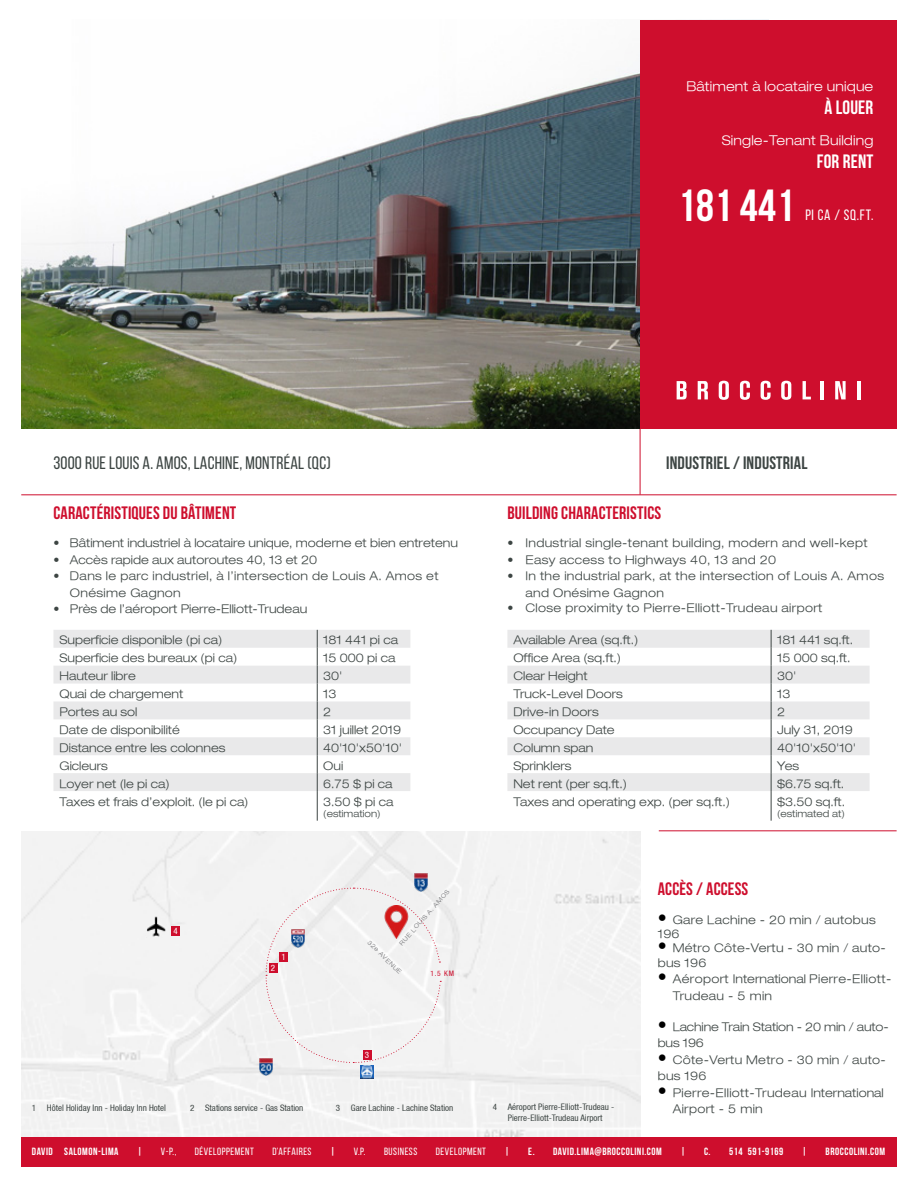
<style>
.page{position:relative;width:918px;height:1188px;background:#fff}
.page>*{position:absolute;margin:0;border:0;box-sizing:border-box;transform-origin:0 0}
.t1{font:700 45px "Bebas Neue";letter-spacing:.01em;color:#fff}
.t2{font:700 19.35px "Bebas Neue";letter-spacing:.01em;color:#fff}
.t3{font:700 18px "Bebas Neue";letter-spacing:.01em;color:#ce0e2d}
.t4{font:18px "Bebas Neue";letter-spacing:.01em;color:#3d4543}
.t5{font:700 18px "Bebas Neue";letter-spacing:.01em;color:#3d4543}
.t6{font:15px "Bebas Neue";letter-spacing:.05em;color:#fff}
.t7{font:300 expanded 13.5px "Helvetica Neue LT";letter-spacing:.01em;color:#fff}
.t8{font:300 expanded 12px/16.5px "Helvetica Neue LT";color:#3d4543}
.t9{font:300 expanded 12px/16.5px "Helvetica Neue LT";letter-spacing:.03em;color:#3d4543}
.t10{font:300 expanded 12px/14.4px "Helvetica Neue LT";letter-spacing:.025em;color:#3d4543}
.t11{font:700 10.5px "Bebas Neue";letter-spacing:.05em;color:#fff}
.t12{font:10.5px "Bebas Neue";letter-spacing:.05em;color:#fff}
.t13{font:300 expanded 9.75px "Helvetica Neue LT";color:#3d4543}
.t14{font:condensed 9px/10.8px "Helvetica 57";color:#3d4543;text-align:center}
.t15{font:condensed 9px "Helvetica 57";color:#fff}
.t16{font:condensed 7.5px "Helvetica 57";color:#ce0e2d}
.t17{font:300 expanded 6px "Helvetica Neue LT";color:#6d6e71}
.s1{font-size:18px;color:#000}
</style>
<div class="page">
<div style="left:21px;top:831px;width:619px;height:306px;background:#f3f3f3"></div>
<hr style="left:640px;top:417px;width:1px;height:78px;background:#ce0e2d">
<hr style="left:21px;top:495px;width:876px;height:1px;background:#ce0e2d">
<img style="left:21px;top:69px;width:619px;height:359px">
<div style="left:640px;top:20px;width:257px;height:408px;background:#ce0e2d"></div>
<hr style="left:659px;top:831px;width:238px;height:1px;background:#ce0e2d">
<svg style="left:677px;top:381px;width:10px;height:18px"></svg>
<svg style="left:698px;top:381px;width:10px;height:18px"></svg>
<svg style="left:719px;top:381px;width:10px;height:19px"></svg>
<svg style="left:740px;top:381px;width:10px;height:19px"></svg>
<svg style="left:761px;top:381px;width:10px;height:19px"></svg>
<svg style="left:781px;top:381px;width:10px;height:19px"></svg>
<svg style="left:803px;top:381px;width:8px;height:18px"></svg>
<hr style="left:820px;top:381px;width:4px;height:18px;background:#fff">
<svg style="left:835px;top:381px;width:11px;height:18px"></svg>
<hr style="left:857px;top:381px;width:3px;height:18px;background:#fff">
<svg style="left:53px;top:630px;width:357px;height:161px;fill:#e9e9ea"></svg>
<svg style="left:317px;top:630px;width:1px;height:161px"></svg>
<hr style="left:317px;top:791px;width:1px;height:30px;background:#3d4543">
<svg style="left:507px;top:630px;width:363px;height:161px;fill:#e9e9ea"></svg>
<svg style="left:771px;top:630px;width:1px;height:161px"></svg>
<hr style="left:771px;top:791px;width:1px;height:30px;background:#3d4543">
<div style="left:172px;top:927px;width:8px;height:9px;background:#ce0e2d"></div>
<div style="left:144px;top:914px;width:25px;height:25px;background:#f3f3f3"></div>
<img style="left:147px;top:916px;width:19px;height:21px">
<img style="left:414px;top:874px;width:13px;height:13px">
<svg style="left:265px;top:887px;width:176px;height:192px"></svg>
<img style="left:259px;top:1058px;width:13px;height:18px">
<img style="left:292px;top:930px;width:13px;height:17px">
<div style="left:21px;top:1137px;width:876px;height:30px;background:#ce0e2d"></div>
<p class="t7" style="left:686px;top:78px;width:188px">Bâtiment à locataire unique</p>
<h2 class="t2" style="left:825px;top:97px;width:50px">À LOUER</h2>
<p class="t7" style="left:722px;top:132px;width:153px">Single-Tenant Building</p>
<h2 class="t2" style="left:817px;top:151px;width:58px">FOR RENT</h2>
<h1 class="t1" style="left:678px;top:180px;width:118px">181 441</h1>
<p class="t6" style="left:805px;top:206px;width:70px">PI CA / SQ.FT.</p>
<h3 class="t4" style="left:53px;top:453px;width:279px">3000 RUE LOUIS A. AMOS, LACHINE, MONTRÉAL (QC)</h3>
<h3 class="t5" style="left:666px;top:453px;width:143px">INDUSTRIEL / INDUSTRIAL</h3>
<h3 class="t3" style="left:53px;top:503px;width:184px">CARACTÉRISTIQUES DU BÂTIMENT</h3>
<p class="t8" style="left:53px;top:534px;width:406px">• Bâtiment industriel à locataire unique, moderne et bien entretenu</p>
<p class="t8" style="left:53px;top:551px;width:265px">• Accès rapide aux autoroutes 40, 13 et 20</p>
<p class="t9" style="left:70px;top:567px;width:370px;text-indent:-17px">• Dans le parc industriel, à l’intersection de Louis A. Amos et<br>Onésime Gagnon</p>
<p class="t8" style="left:53px;top:600px;width:255px">• Près de l’aéroport Pierre-Elliott-Trudeau</p>
<p class="t8" style="left:59px;top:632px;width:165px">Superficie disponible (pi ca)</p>
<p class="t8" style="left:323px;top:632px;width:76px">181 441 pi ca</p>
<p class="t8" style="left:59px;top:650px;width:179px">Superficie des bureaux (pi ca)</p>
<p class="t8" style="left:323px;top:650px;width:74px">15 000 pi ca</p>
<p class="t8" style="left:59px;top:668px;width:78px">Hauteur libre</p>
<p class="t8" style="left:323px;top:668px;width:21px">30'</p>
<p class="t8" style="left:59px;top:686px;width:125px">Quai de chargement</p>
<p class="t8" style="left:323px;top:686px;width:15px">13</p>
<p class="t8" style="left:59px;top:704px;width:80px">Portes au sol</p>
<p class="t8" style="left:323px;top:704px;width:10px">2</p>
<p class="t8" style="left:59px;top:721px;width:122px">Date de disponibilité</p>
<p class="t8" style="left:323px;top:721px;width:79px">31 juillet 2019</p>
<p class="t8" style="left:59px;top:739px;width:168px">Distance entre les colonnes</p>
<p class="t8" style="left:323px;top:739px;width:80px">40'10'x50'10'</p>
<p class="t8" style="left:59px;top:757px;width:50px">Gicleurs</p>
<p class="t8" style="left:323px;top:757px;width:21px">Oui</p>
<p class="t8" style="left:59px;top:775px;width:112px">Loyer net (le pi ca)</p>
<p class="t8" style="left:323px;top:775px;width:71px">6.75 $ pi ca</p>
<p class="t8" style="left:59px;top:793px;width:191px">Taxes et frais d’exploit. (le pi ca)</p>
<p class="t8" style="left:323px;top:793px;width:72px">3.50 $ pi ca</p>
<p class="t13" style="left:323px;top:808px;width:59px">(estimation)</p>
<p class="t15" style="left:174px;top:926px;width:6px">4</p>
<p class="t15" style="left:282px;top:952px;width:6px">1</p>
<p class="t15" style="left:271px;top:963px;width:6px">2</p>
<p class="t17" style="left:398px;top:941px;width:73px;rotate:-48deg">RUE LOUIS A. AMOS</p>
<p class="t17" style="left:371px;top:939px;width:46px;rotate:44deg">32e AVENUE</p>
<p class="t16" style="left:430px;top:969px;width:25px">1.5 KM</p>
<p class="t15" style="left:365px;top:1050px;width:6px">3</p>
<h3 class="t3" style="left:507px;top:503px;width:155px">BUILDING CHARACTERISTICS</h3>
<p class="t9" style="left:507px;top:534px;width:362px">• Industrial single-tenant building, modern and well-kept</p>
<p class="t9" style="left:507px;top:551px;width:270px">• Easy access to Highways 40, 13 and 20</p>
<p class="t9" style="left:525px;top:567px;width:360px;text-indent:-18px">• In the industrial park, at the intersection of Louis A. Amos and Onésime Gagnon</p>
<p class="t9" style="left:507px;top:600px;width:317px">• Close proximity to Pierre-Elliott-Trudeau airport</p>
<p class="t8" style="left:513px;top:632px;width:126px">Available Area (sq.ft.)</p>
<p class="t8" style="left:777px;top:632px;width:78px">181 441 sq.ft.</p>
<p class="t8" style="left:513px;top:650px;width:109px">Office Area (sq.ft.)</p>
<p class="t8" style="left:777px;top:650px;width:75px">15 000 sq.ft.</p>
<p class="t8" style="left:513px;top:668px;width:76px">Clear Height</p>
<p class="t8" style="left:777px;top:668px;width:21px">30'</p>
<p class="t8" style="left:513px;top:686px;width:111px">Truck-Level Doors</p>
<p class="t8" style="left:777px;top:686px;width:15px">13</p>
<p class="t8" style="left:513px;top:704px;width:87px">Drive-in Doors</p>
<p class="t8" style="left:777px;top:704px;width:10px">2</p>
<p class="t8" style="left:513px;top:721px;width:103px">Occupancy Date</p>
<p class="t8" style="left:777px;top:721px;width:77px">July 31, 2019</p>
<p class="t8" style="left:513px;top:739px;width:82px">Column span</p>
<p class="t8" style="left:777px;top:739px;width:80px">40'10'x50'10'</p>
<p class="t8" style="left:513px;top:757px;width:60px">Sprinklers</p>
<p class="t8" style="left:777px;top:757px;width:24px">Yes</p>
<p class="t8" style="left:513px;top:775px;width:115px">Net rent (per sq.ft.)</p>
<p class="t8" style="left:777px;top:775px;width:69px">$6.75 sq.ft.</p>
<p class="t8" style="left:513px;top:793px;width:218px">Taxes and operating exp. (per sq.ft.)</p>
<p class="t8" style="left:777px;top:793px;width:70px">$3.50 sq.ft.</p>
<p class="t13" style="left:777px;top:808px;width:69px">(estimated at)</p>
<h3 class="t3" style="left:658px;top:879px;width:92px">ACCÈS / ACCESS</h3>
<p class="t10" style="left:658px;top:912px;width:220px"><span class="s1">•</span> Gare Lachine - 20 min / autobus<br>196</p>
<p class="t10" style="left:658px;top:941px;width:230px"><span class="s1">•</span> Métro Côte-Vertu - 30 min / auto&shy;bus 196</p>
<p class="t9" style="left:673px;top:971px;width:220px;text-indent:-15px"><span class="s1">•</span> Aéroport International Pierre-Elliott-<br>Trudeau - 5 min</p>
<p class="t8" style="left:658px;top:1018px;width:233px"><span class="s1">•</span> Lachine Train Station - 20 min / auto&shy;bus 196</p>
<p class="t10" style="left:658px;top:1051px;width:230px;line-height:16.5px"><span class="s1">•</span> Côte-Vertu Metro - 30 min / auto&shy;bus 196</p>
<p class="t9" style="left:658px;top:1084px;width:228px"><span class="s1">•</span> Pierre-Elliott-Trudeau International</p>
<p class="t14" style="left:493px;top:1101px;width:123px">4 Aéroport Pierre-Elliott-Trudeau -<br>Pierre-Elliott-Trudeau Airport</p>
<p class="t14" style="left:32px;top:1102px;width:136px">1 Hôtel Holiday Inn - Holiday Inn Hotel</p>
<p class="t9" style="left:673px;top:1101px;width:92px">Airport - 5 min</p>
<p class="t14" style="left:190px;top:1102px;width:115px">2 Stations service - Gas Station</p>
<p class="t14" style="left:336px;top:1102px;width:119px">3 Gare Lachine - Lachine Station</p>
<p class="t11" style="left:32px;top:1145px;width:88px">DAVID SALOMON-LIMA</p>
<p class="t11" style="left:137px;top:1145px;width:7px">|</p>
<p class="t12" style="left:161px;top:1145px;width:17px">V-P.,</p>
<p class="t12" style="left:195px;top:1145px;width:60px">DÉVELOPPEMENT</p>
<p class="t12" style="left:272px;top:1145px;width:41px">D’AFFAIRES</p>
<p class="t11" style="left:330px;top:1145px;width:7px">|</p>
<p class="t12" style="left:354px;top:1145px;width:13px">V.P.</p>
<p class="t12" style="left:384px;top:1145px;width:35px">BUSINESS</p>
<p class="t12" style="left:436px;top:1145px;width:52px">DEVELOPMENT</p>
<p class="t11" style="left:505px;top:1145px;width:7px">|</p>
<p class="t11" style="left:528px;top:1145px;width:135px">E. DAVID.LIMA@BROCCOLINI.COM</p>
<p class="t11" style="left:680px;top:1145px;width:7px">|</p>
<p class="t11" style="left:704px;top:1145px;width:81px">C. 514 591-9169</p>
<p class="t11" style="left:802px;top:1145px;width:7px">|</p>
<p class="t11" style="left:826px;top:1145px;width:61px">BROCCOLINI.COM</p>
</div>
